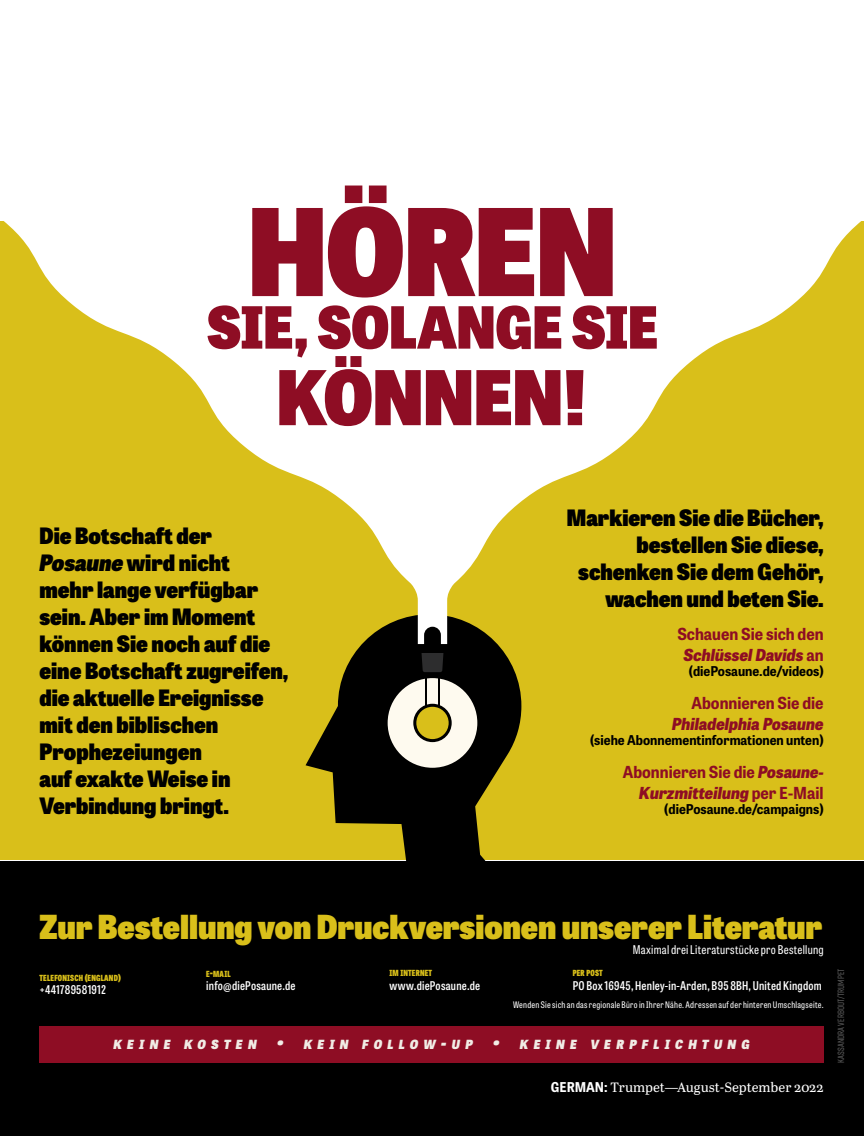
<style>
.page{position:relative;width:864px;height:1136px;background:#fff}
.page>*{position:absolute;margin:0;border:0;box-sizing:border-box;transform-origin:0 0}
.t1{font:800 120px "Tablet Gothic Narrow";letter-spacing:-.01em;color:#8e0d24}
.t2{font:800 75px "Tablet Gothic Narrow";color:#8e0d24}
.t3{font:800 57.75px "Tablet Gothic Narrow";letter-spacing:-.005em;color:#8e0d24}
.t4{font:800 33px "Tablet Gothic Narrow";color:#d9bf1a}
.t5{font:800 22.5px/27px "Tablet Gothic Narrow";color:#000}
.t6{font:700 16.5px/21px "Tablet Gothic Narrow";color:#8e0d24;text-align:center}
.t7{font:italic 800 16.5px "Tablet Gothic Narrow";color:#8e0d24}
.t8{font:700 13.5px "Tablet Gothic Narrow";color:#000}
.t9{font:13.5px "Abril Text";letter-spacing:-.005em;color:#fff}
.t10{font:italic 800 12.6px "Tablet Gothic Narrow";letter-spacing:.425em;color:#f1ece5}
.t11{font:600 12px "Tablet Gothic Condensed";letter-spacing:.02em;color:#fff}
.t12{font:12px "Tablet Gothic Condensed";letter-spacing:.02em;color:#fff}
.t13{font:9px "Tablet Gothic Condensed";letter-spacing:.03em;color:#fff}
.t14{font:500 9px "Rift Soft";letter-spacing:.01em;color:#636363}
.t15{font:800 8.4px "Tablet Gothic Condensed";letter-spacing:.025em;color:#d9bf1a}
.s1{font-style:italic}
.s2{font-weight:800;font-style:italic}
.s3{font-size:9px}
.s4{font-size:12px}
.s5{font-size:18px}
.s6{font-family:"Tablet Gothic Narrow";font-weight:700}
</style>
<div class="page">
<div style="left:0;top:221px;width:863px;height:639px;background:#d9bf1a"></div>
<svg style="left:305px;top:644px;width:217px;height:216px;fill:#000"></svg>
<div style="left:387px;top:678px;width:90px;height:89px;background:#fefaef;border-radius:50%"></div>
<hr style="left:425px;top:672px;width:2px;height:38px;background:#000">
<hr style="left:438px;top:672px;width:1px;height:38px;background:#000">
<svg style="left:413px;top:703px;width:38px;height:39px"></svg>
<div style="left:416px;top:706px;width:32px;height:33px;background:#d9bf1a;border-radius:50%"></div>
<svg style="left:3px;top:221px;width:858px;height:423px"></svg>
<svg style="left:421px;top:626px;width:22px;height:46px"></svg>
<div style="left:0;top:860px;width:863px;height:275px;background:#000"></div>
<div style="left:39px;top:1025px;width:784px;height:36px;background:#8e0d24"></div>
<h1 class="t1" style="left:248px;top:161px;width:370px">HÖREN</h1>
<h3 class="t3" style="left:207px;top:284px;width:452px">SIE, SOLANGE SIE</h3>
<h2 class="t2" style="left:277px;top:341px;width:313px">KÖNNEN!</h2>
<p class="t5" style="left:39px;top:521px;width:250px">Die Botschaft der<br><span class="s1">Posaune</span> wird nicht mehr lange verfügbar sein. Aber im Moment können Sie noch auf die eine Botschaft zugreifen, die aktuelle Ereignisse mit den biblischen<br>Prophezeiungen<br>auf exakte Weise in<br>Verbindung bringt.</p>
<p class="t5" style="left:566px;top:503px;width:258px;text-align:right">Markieren Sie die Bücher, bestellen Sie diese, schenken Sie dem Gehör, wachen und beten Sie.</p>
<p class="t6" style="left:677px;top:623px;width:148px">Schauen Sie sich den<br><span class="s2">Schlüssel Davids</span> an</p>
<p class="t8" style="left:688px;top:661px;width:136px">(diePosaune.de/videos)</p>
<p class="t6" style="left:691px;top:692px;width:134px">Abonnieren Sie die</p>
<p class="t7" style="left:671px;top:711px;width:153px">Philadelphia Posaune</p>
<p class="t8" style="left:589px;top:730px;width:235px">(siehe Abonnementinformationen unten)</p>
<p class="t6" style="left:622px;top:761px;width:202px;text-align:right">Abonnieren Sie die <span class="s2">Posaune-<br>Kurzmitteilung</span> per E-Mail</p>
<p class="t8" style="left:664px;top:799px;width:161px">(diePosaune.de/campaigns)</p>
<h3 class="t4" style="left:39px;top:901px;width:784px">Zur Bestellung von Druckversionen unserer Literatur</h3>
<p class="t12" style="left:632px;top:941px;width:192px">Maximal drei Literaturstücke pro Bestellung</p>
<p class="t15" style="left:39px;top:971px;width:83px">TELEFONISCH <span class="s3">(</span>ENGLAND<span class="s3">)</span></p>
<p class="t11" style="left:39px;top:981px;width:68px">+441789581912</p>
<p class="t15" style="left:206px;top:967px;width:26px">E<span class="s4">-</span>MAIL</p>
<p class="t11" style="left:206px;top:977px;width:91px">info@diePosaune.de</p>
<p class="t15" style="left:389px;top:967px;width:44px">IM INTERNET</p>
<p class="t11" style="left:389px;top:977px;width:92px">www.diePosaune.de</p>
<p class="t15" style="left:572px;top:967px;width:32px">PER POST</p>
<p class="t11" style="left:572px;top:977px;width:250px">PO Box 16945, Henley-in-Arden, B95 8BH, United Kingdom</p>
<p class="t13" style="left:513px;top:998px;width:312px">Wenden Sie sich an das regionale Büro in Ihrer Nähe. Adressen auf der hinteren Umschlagseite.</p>
<p class="t10" style="left:113px;top:1035px;width:637px">KEINE KOSTEN <span class="s5">•</span> KEIN FOLLOW<span class="s5">-</span>UP <span class="s5">•</span> KEINE VERPFLICHTUNG</p>
<p class="t9" style="left:550px;top:1076px;width:274px"><span class="s6">GERMAN:</span> Trumpet—August-September 2022</p>
<p class="t14" style="left:834px;top:1062px;width:96px;rotate:-90deg">KASSANDRA VERBOUT/TRUMPET</p>
</div>
